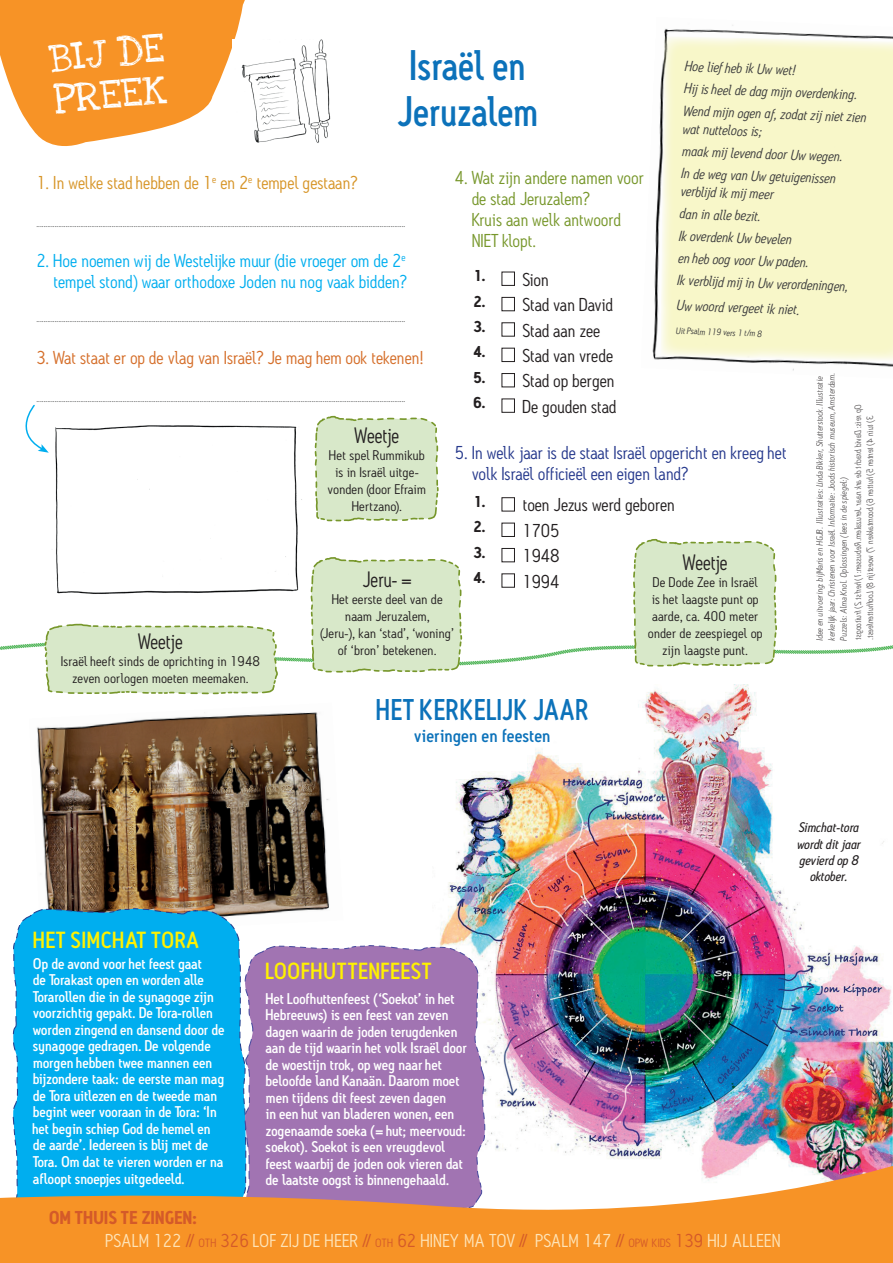
<style>
.page{position:relative;width:893px;height:1263px;background:#fff}
.page>*{position:absolute;margin:0;border:0;box-sizing:border-box;transform-origin:0 0}
.t1{font:41.55px/42px "Love Ya Like A Sister";color:#fff}
.t2{font:500 41.25px/45.6px "Antitled";letter-spacing:.01em;color:#0c72ba;scale:.91 1}
.t3{font:500 28.95px "Antitled";letter-spacing:.04em;color:#0c72ba;scale:.91 1}
.t4{font:500 22.5px "Antitled";letter-spacing:.035em;color:#fff101}
.t5{font:21.45px "Antitled";color:#231f20;scale:.91 1}
.t6{font:500 18.15px "Antitled";letter-spacing:.01em;color:#0c72ba}
.t7{font:18px/25.3px "Antitled";color:#231f20}
.t8{font:18px/21px "Antitled";color:#00aeef;text-align:right}
.t9{font:18px/21px "Antitled";color:#273a8d}
.t10{font:18px "Antitled";letter-spacing:.01em;color:#fee4b8}
.t11{font:18px/21px "Antitled";color:#77972b}
.t12{font:18px "Antitled";color:#d56e29}
.t13{font:18px "Antitled";color:#d79528}
.t14{font:700 18px "Antitled";letter-spacing:.01em;color:#d45a29}
.t15{font:700 15.15px/25.3px "Antitled";color:#231f20;text-align:justify}
.t16{font:500 15px/16.5px "Antitled";color:#fff}
.t17{font:italic 14.25px/22.2px "Antitled";color:#3c3c3d}
.t18{font:13.5px/17.1px "Antitled";letter-spacing:.01em;color:#231f20;text-align:center;scale:1.05 1}
.t19{font:italic 13.5px/16.2px "Antitled";color:#231f20;text-align:center}
.t20{font:9px "Antitled";color:#464748}
.t21{font:9px/12px "Antitled";color:#231f20}
.t22{font:9px "Antitled";color:#3c3c3d}
.s1{color:#d45a29}
.s2{font-size:11.55px;color:#d45a29}
</style>
<div class="page">
<img style="left:37px;top:712px;width:292px;height:203px">
<div style="left:12px;top:907px;width:235px;height:253px;background:#00aeef"></div>
<img style="left:652px;top:25px;width:241px;height:346px">
<svg style="left:654px;top:34px;width:239px;height:331px;background:#f4f3ca"></svg>
<img style="left:440px;top:695px;width:453px;height:465px">
<svg style="left:243px;top:1085px;width:1px;height:21px"></svg>
<svg style="left:244px;top:944px;width:242px;height:216px;background:#a57cb6"></svg>
<div style="left:502px;top:272px;width:13px;height:14px;border:1px solid #231f20"></div>
<div style="left:502px;top:297px;width:13px;height:14px;border:1px solid #231f20"></div>
<div style="left:502px;top:322px;width:13px;height:15px;border:1px solid #231f20"></div>
<div style="left:502px;top:348px;width:13px;height:14px;border:1px solid #231f20"></div>
<div style="left:502px;top:373px;width:13px;height:14px;border:1px solid #231f20"></div>
<svg style="left:0;top:0;width:245px;height:146px"></svg>
<svg style="left:0;top:1160px;width:893px;height:103px;fill:#f79326"></svg>
<img style="left:233px;top:40px;width:98px;height:106px">
<svg style="left:0;top:401px;width:893px;height:294px"></svg>
<h1 class="t1" style="left:48px;top:38px;width:116px;rotate:-5deg">BIJ DE<br>PREEK</h1>
<h2 class="t2" style="left:397px;top:42px;width:156px">Israël en<br>Jeruzalem</h2>
<p class="t17" style="left:685px;top:55px;width:185px;rotate:2deg">Hoe lief heb ik Uw wet!<br>Hij is heel de dag mijn overdenking.<br>Wend mijn ogen af, zodat zij niet zien</p>
<p class="t17" style="left:683px;top:117px;width:162px;rotate:2deg">wat nutteloos is;<br>maak mij levend door Uw wegen.<br>In de weg van Uw getuigenissen</p>
<p class="t17" style="left:681px;top:180px;width:172px;rotate:2deg">verblijd ik mij meer<br>dan in alle bezit.<br>Ik overdenk Uw bevelen<br>en heb oog voor Uw paden.<br>Ik verblijd mij in Uw verordeningen,</p>
<p class="t17" style="left:677px;top:294px;width:125px;rotate:2deg">Uw woord vergeet ik niet.</p>
<p class="t22" style="left:676px;top:325px;width:87px;rotate:2deg">Uit Psalm 119 vers 1 t/m 8</p>
<p class="t21" style="left:814px;top:640px;width:270px;rotate:-90deg">Idee en uitvoering:bijMaris en HGJB. Illustraties:Linda Bikker,Shutterstock.Illustratie kerkelijk jaar:Christenen voorIsraël.Informatie:Joods historisch museum,Amsterdam.<br>Puzzels:Alma Knol.Oplossingen (lees in de spiegel:)</p>
<p class="t11" style="left:472px;top:167px;width:174px;text-indent:-17px">4. Wat zijn andere namen voor de stad Jeruzalem?<br>Kruis aan welk antwoord<br>NIET klopt.</p>
<p class="t13" style="left:36px;top:172px;width:322px">1. In welke stad hebben de 1<sup>e</sup> en 2<sup>e</sup> tempel gestaan?</p>
<p class="t20" style="left:36px;top:218px;width:371px">.........................................................................................................................................................................................................</p>
<p class="t8" style="left:36px;top:250px;width:372px">2. Hoe noemen wij de Westelijke muur (die vroeger om de 2<sup>e </sup>tempel stond) waar orthodoxe Joden nu nog vaak bidden?</p>
<p class="t20" style="left:36px;top:313px;width:371px">.........................................................................................................................................................................................................</p>
<p class="t15" style="left:473px;top:263px;width:14px">1.<br>2.<br>3.<br>4.<br>5.<br>6.</p>
<p class="t7" style="left:522px;top:267px;width:95px">Sion<br>Stad van David<br>Stad aan zee<br>Stad van vrede<br>Stad op bergen<br>De gouden stad</p>
<p class="t12" style="left:36px;top:346px;width:389px">3. Wat staat er op de vlag van Israël? Je mag hem ook tekenen!</p>
<p class="t20" style="left:36px;top:393px;width:371px">.........................................................................................................................................................................................................</p>
<h3 class="t5" style="left:355px;top:422px;width:50px">Weetje</h3>
<p class="t18" style="left:328px;top:446px;width:95px">Het spel Rummikub is in Israël uitge&shy;vonden (door Efraim<br>Hertzano).</p>
<p class="t9" style="left:472px;top:442px;width:317px;text-indent:-17px">5. In welk jaar is de staat Israël opgericht en kreeg het volk Israël officieël een eigen land?</p>
<p class="t15" style="left:473px;top:489px;width:14px">1.<br>2.<br>3.<br>4.</p>
<p class="t7" style="left:522px;top:492px;width:154px">toen Jezus werd geboren<br>1705<br>1948<br>1994</p>
<h3 class="t5" style="left:683px;top:549px;width:50px">Weetje</h3>
<p class="t18" style="left:648px;top:573px;width:111px">De Dode Zee in Israël is het laagste punt op aarde, ca. 400 meter onder de zeespiegel op zijn laagste punt.</p>
<h3 class="t5" style="left:363px;top:566px;width:56px">Jeru- =</h3>
<p class="t18" style="left:320px;top:590px;width:129px">Het eerste deel van de naam Jeruzalem,<br>(Jeru-), kan ‘stad’, ‘woning’ of ‘bron’ betekenen.</p>
<h3 class="t5" style="left:138px;top:628px;width:50px">Weetje</h3>
<p class="t18" style="left:61px;top:652px;width:191px">Israël heeft sinds de oprichting in 1948 zeven oorlogen moeten meemaken.</p>
<h3 class="t3" style="left:376px;top:692px;width:235px">HET KERKELIJK JAAR</h3>
<p class="t6" style="left:414px;top:725px;width:138px">vieringen en feesten</p>
<p class="t19" style="left:797px;top:819px;width:65px">Simchat-tora wordt dit jaar gevierd op 8 oktober.</p>
<h3 class="t4" style="left:33px;top:926px;width:168px">HET SIMCHAT TORA</h3>
<p class="t16" style="left:33px;top:955px;width:193px">Op de avond voor het feest gaat<br>de Torakast open en worden alle<br>Torarollen die in de synagoge zijn voorzichtig gepakt. De Tora-rollen worden zingend en dansend door de synagoge gedragen. De volgende morgen hebben twee mannen een bijzondere taak: de eerste man mag de Tora uitlezen en de tweede man begint weer vooraan in de Tora: ‘In het begin schiep God de hemel en de aarde’. Iedereen is blij met de<br>Tora. Om dat te vieren worden er na afloopt snoepjes uitgedeeld.</p>
<h3 class="t4" style="left:266px;top:957px;width:166px">LOOFHUTTENFEEST</h3>
<p class="t16" style="left:266px;top:990px;width:203px">Het Loofhuttenfeest (‘Soekot’ in het Hebreeuws) is een feest van zeven dagen waarin de joden terugdenken aan de tijd waarin het volk Israël door de woestijn trok, op weg naar het beloofde land Kanaän. Daarom moet men tijdens dit feest zeven dagen<br>in een hut van bladeren wonen, een zogenaamde soeka (= hut; meervoud: soekot). Soekot is een vreugdevol feest waarbij de joden ook vieren dat de laatste oogst is binnengehaald.</p>
<p class="t14" style="left:49px;top:1206px;width:150px">OM THUIS TE ZINGEN:</p>
<p class="t10" style="left:106px;top:1230px;width:676px">PSALM 122 <span class="s1">//</span> <span class="s2">OTH</span> <span class="s1">326</span> LOF ZIJ DE HEER <span class="s1">//</span> <span class="s2">OTH</span> <span class="s1">62</span> HINEY MA TOV <span class="s1">//</span> PSALM 147 <span class="s1">//</span> <span class="s2">OPW KIDS</span> <span class="s1">139</span> HIJ ALLEEN</p>
</div>
